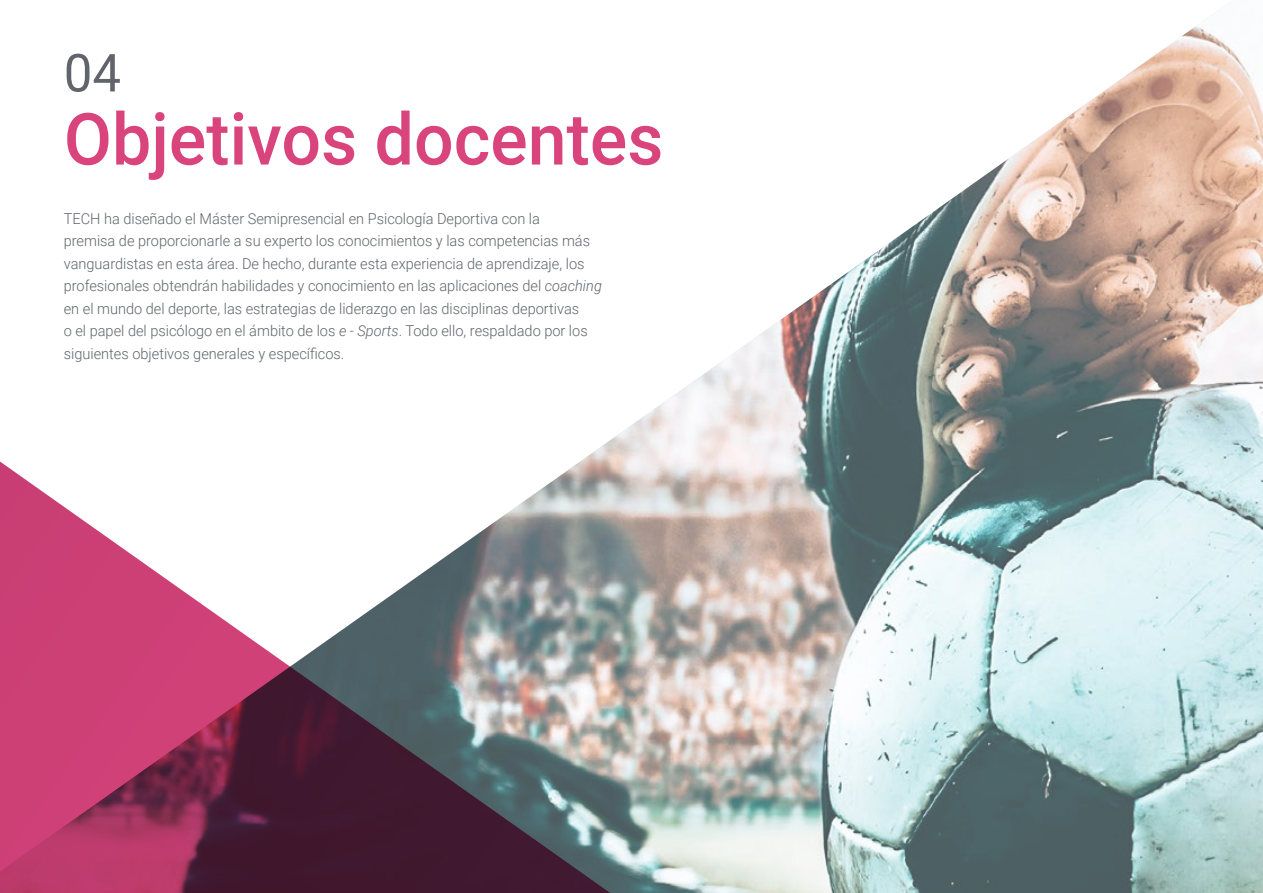
<style>
.page{position:relative;width:1263px;height:893px;background:#fff}
.page>*{position:absolute;margin:0;border:0;box-sizing:border-box;transform-origin:0 0}
.t1{font:500 72px "Roboto";color:#da447d}
.t2{font:52.5px "Roboto";color:#61646a}
.t3{font:300 15px/22.5px "Roboto";color:#61646a}
.s1{font-style:italic}
</style>
<div class="page">
<img style="left:602px;top:19px;width:661px;height:874px">
<svg style="left:0;top:446px;width:640px;height:447px"></svg>
<h2 class="t2" style="left:64px;top:36px;width:59px">04</h2>
<h1 class="t1" style="left:64px;top:89px;width:601px">Objetivos docentes</h1>
<p class="t3" style="left:64px;top:207px;width:540px">TECH ha diseñado el Máster Semipresencial en Psicología Deportiva con la<br>premisa de proporcionarle a su experto los conocimientos y las competencias más vanguardistas en esta área. De hecho, durante esta experiencia de aprendizaje, los profesionales obtendrán habilidades y conocimiento en las aplicaciones del <span class="s1">coaching </span>en el mundo del deporte, las estrategias de liderazgo en las disciplinas deportivas<br>o el papel del psicólogo en el ámbito de los <span class="s1">e - Sports</span>. Todo ello, respaldado por los siguientes objetivos generales y específicos.</p>
</div>
